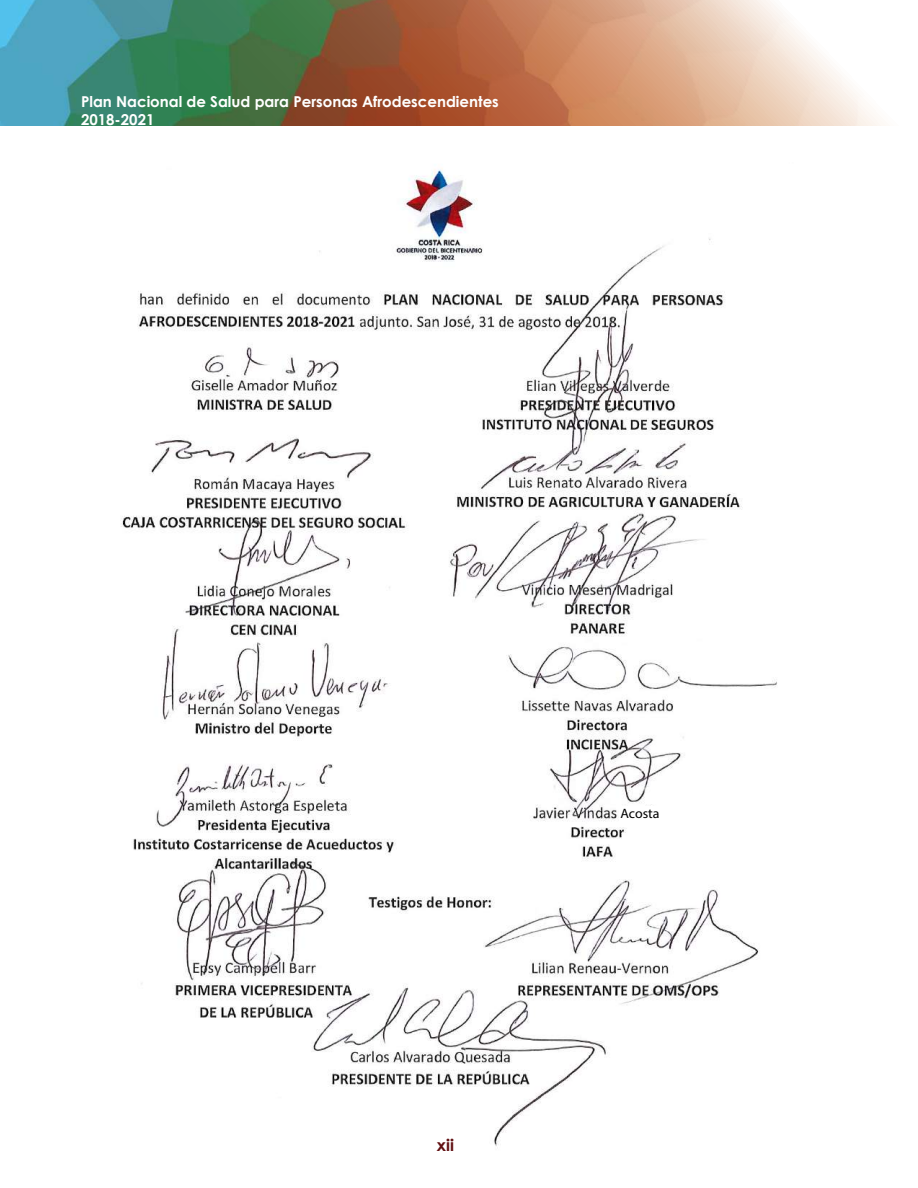
<style>
.page{position:relative;width:918px;height:1188px;background:#fff}
.page>*{position:absolute;margin:0;border:0;box-sizing:border-box;transform-origin:0 0}
.t1{font:700 16.5px "Century Gothic";color:#611012}
.t2{font:700 15px/18px "Century Gothic";color:#fff}
.t3{font:13.65px "Myriad Pro";color:#000}
</style>
<div class="page">
<img style="left:0;top:0;width:880px;height:125px">
<img style="left:121px;top:168px;width:656px;height:978px">
<div style="left:620px;top:806px;width:46px;height:18px;background:#fff"></div>
<p class="t2" style="left:81px;top:92px;width:419px">Plan Nacional de Salud para Personas Afrodescendientes<br>2018-2021</p>
<p class="t1" style="left:437px;top:1135px;width:19px">xii</p>
<p class="t3" style="left:621px;top:805px;width:41px">Acosta</p>
</div>
